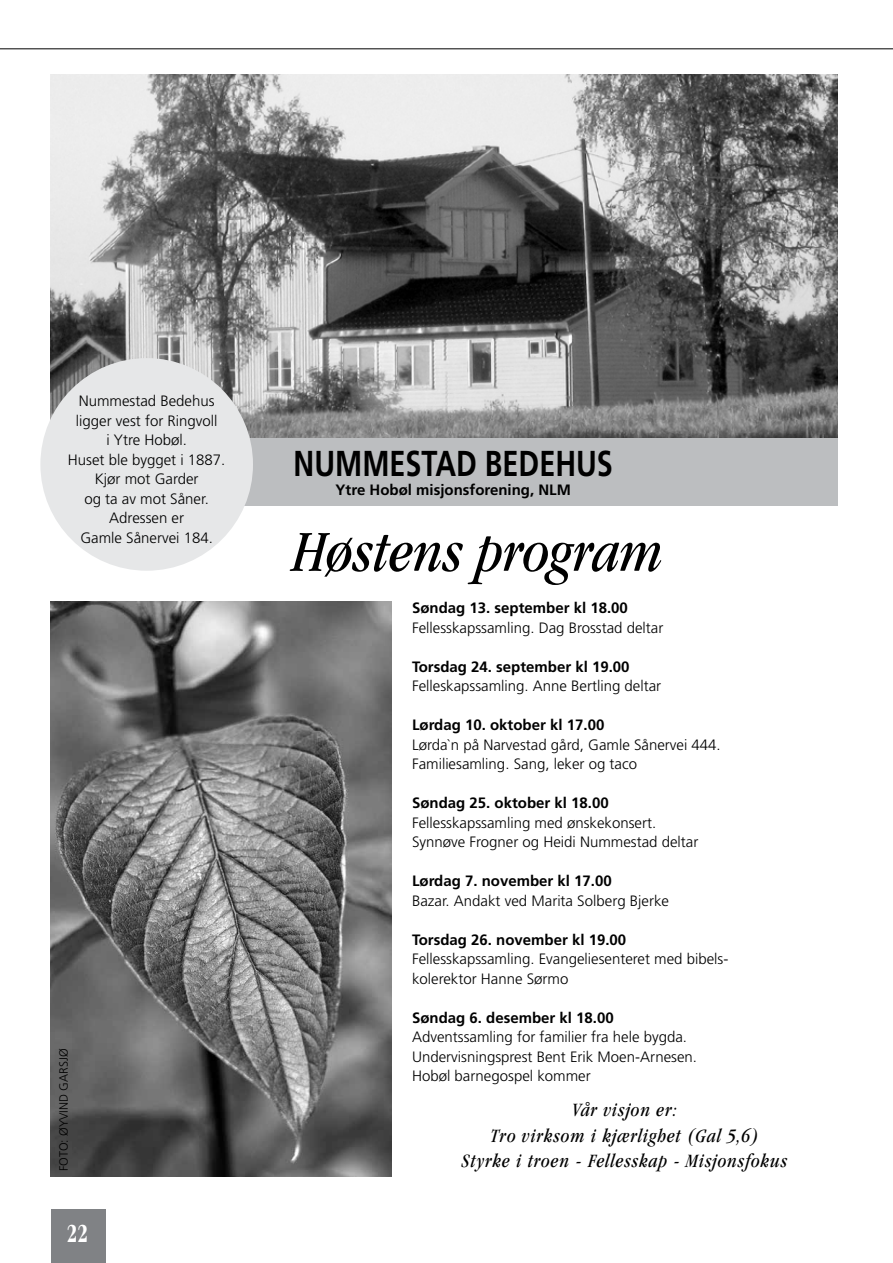
<style>
.page{position:relative;width:893px;height:1263px;background:#fff}
.page>*{position:absolute;margin:0;border:0;box-sizing:border-box;transform-origin:0 0}
.t1{font:italic condensed 60px "Garamond";color:#000}
.t2{font:700 36px "Frutiger";color:#000;scale:.8 1}
.t3{font:700 condensed 27px "Garamond";color:#fff;scale:.8 1}
.t4{font:italic condensed 19.5px/25.5px "Garamond";letter-spacing:.045em;color:#000;text-align:center}
.t5{font:300 15px/19.5px "Frutiger";color:#000}
.t6{font:700 15px "Frutiger";color:#000}
.t7{font:300 12px "Frutiger";color:#000}
</style>
<div class="page">
<hr style="left:0;top:48px;width:893px;height:1px;background:#000">
<div style="left:51px;top:1210px;width:54px;height:53px;background:#808285"></div>
<img style="left:51px;top:74px;width:786px;height:364px">
<div style="left:49px;top:438px;width:788px;height:68px;background:#bcbec0"></div>
<img style="left:51px;top:602px;width:340px;height:574px">
<div style="left:40px;top:358px;width:213px;height:213px;background:#e6e7e8;border-radius:50%"></div>
<p class="t5" style="left:68px;top:391px;width:159px;text-align:center">Nummestad Bedehus ligger vest for Ringvoll<br>i Ytre Hobøl.<br>Huset ble bygget i 1887.<br>Kjør mot Garder<br>og ta av mot Såner.<br>Adressen er<br>Gamle Sånervei 184.</p>
<p class="t7" style="left:57px;top:1171px;width:124px;rotate:-90deg">FOTO: ØYVIND GARSJØ</p>
<h3 class="t3" style="left:67px;top:1218px;width:29px">22</h3>
<h2 class="t2" style="left:294px;top:442px;width:401px">NUMMESTAD BEDEHUS</h2>
<p class="t6" style="left:336px;top:481px;width:237px">Ytre Hobøl misjonsforening, NLM</p>
<h1 class="t1" style="left:293px;top:518px;width:371px">Høstens program</h1>
<p class="t6" style="left:412px;top:599px;width:217px">Søndag 13. september kl 18.00</p>
<p class="t5" style="left:412px;top:618px;width:253px">Fellesskapssamling. Dag Brosstad deltar</p>
<p class="t6" style="left:412px;top:657px;width:219px">Torsdag 24. september kl 19.00</p>
<p class="t5" style="left:412px;top:676px;width:251px">Felleskapssamling. Anne Bertling deltar</p>
<p class="t6" style="left:412px;top:716px;width:194px">Lørdag 10. oktober kl 17.00</p>
<p class="t5" style="left:412px;top:735px;width:310px">Lørda`n på Narvestad gård, Gamle Sånervei 444.<br>Familiesamling. Sang, leker og taco</p>
<p class="t6" style="left:412px;top:794px;width:198px">Søndag 25. oktober kl 18.00</p>
<p class="t5" style="left:412px;top:813px;width:288px">Fellesskapssamling med ønskekonsert.<br>Synnøve Frogner og Heidi Nummestad deltar</p>
<p class="t6" style="left:412px;top:872px;width:201px">Lørdag 7. november kl 17.00</p>
<p class="t5" style="left:412px;top:891px;width:258px">Bazar. Andakt ved Marita Solberg Bjerke</p>
<p class="t6" style="left:412px;top:930px;width:216px">Torsdag 26. november kl 19.00</p>
<p class="t5" style="left:412px;top:949px;width:318px">Fellesskapssamling. Evangeliesenteret med bibels&shy;kolerektor Hanne Sørmo</p>
<p class="t6" style="left:412px;top:1008px;width:203px">Søndag 6. desember kl 18.00</p>
<p class="t5" style="left:412px;top:1027px;width:287px">Adventssamling for familier fra hele bygda.<br>Undervisningsprest Bent Erik Moen-Arnesen.<br>Hobøl barnegospel kommer</p>
<h3 class="t4" style="left:462px;top:1097px;width:327px">Vår visjon er:<br>Tro virksom i kjærlighet (Gal 5,6)<br>Styrke i troen - Fellesskap - Misjonsfokus</h3>
</div>
